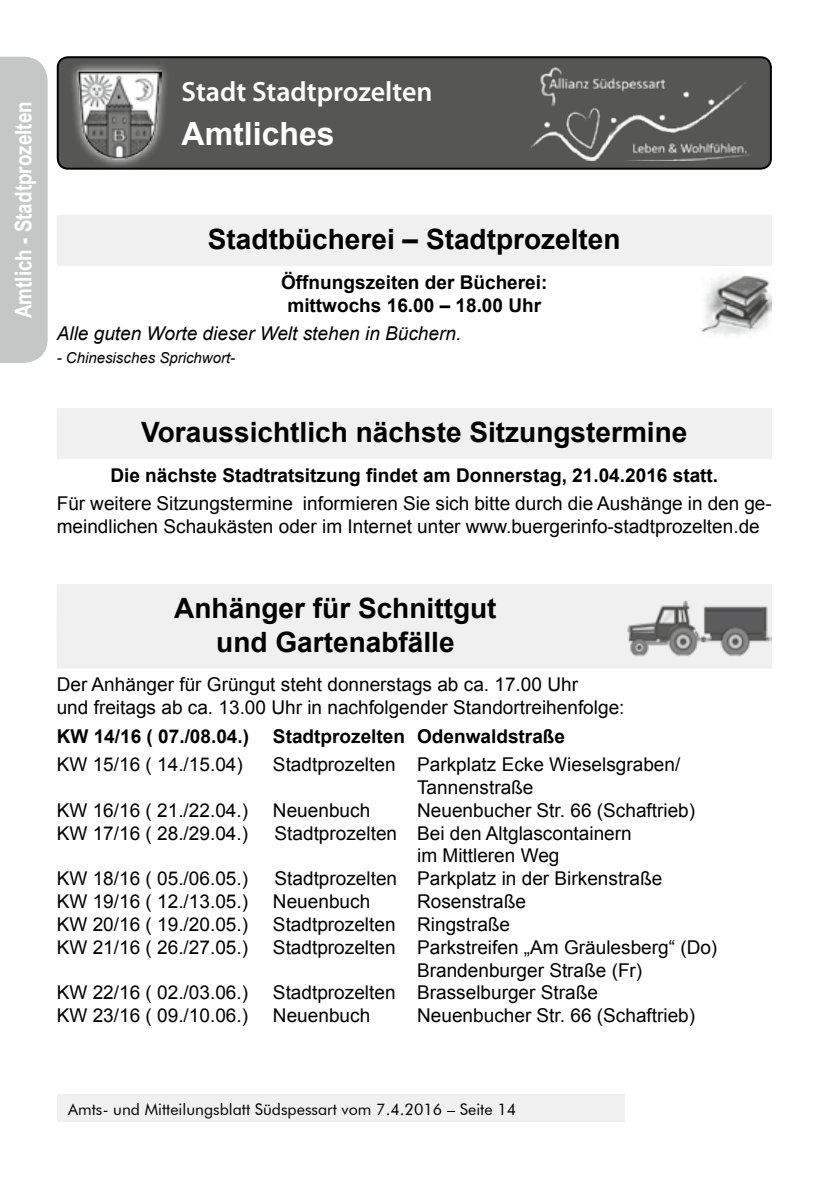
<style>
.page{position:relative;width:840px;height:1191px;background:#fff}
.page>*{position:absolute;margin:0;border:0;box-sizing:border-box;transform-origin:0 0}
.t1{font:700 32px "Arial";color:#fff}
.t2{font:700 28px/33.6px "Arial";color:#000;text-align:center}
.t3{font:600 28px "Myriad Pro";color:#fff}
.t4{font:700 23px "Arial Narrow";color:#fff}
.t5{font:19px/22.8px "Arial";color:#000}
.t6{font:700 19px/22.8px "Arial";color:#000;text-align:center}
.t7{font:italic 19px "Arial";color:#000}
.t8{font:16px "Futura BT";color:#000}
.t9{font:italic 15px "Arial";color:#000}
</style>
<div class="page">
<div style="left:57px;top:1095px;width:567px;height:27px;background:#f0f0f0"></div>
<div style="left:57px;top:220px;width:714px;height:46px;background:#f0f0f0"></div>
<div style="left:57px;top:215px;width:714px;height:46px;background:#f0f0f0"></div>
<div style="left:57px;top:413px;width:714px;height:46px;background:#f0f0f0"></div>
<div style="left:57px;top:408px;width:714px;height:46px;background:#f0f0f0"></div>
<div style="left:57px;top:584px;width:714px;height:46px;background:#f0f0f0"></div>
<div style="left:57px;top:622px;width:714px;height:46px;background:#f0f0f0"></div>
<div style="left:58px;top:57px;width:712px;height:112px;background:#565655;border-radius:10px"></div>
<div style="left:57px;top:56px;width:714px;height:114px;border:2px solid #000;border-radius:10px"></div>
<svg style="left:68px;top:64px;width:102px;height:105px"></svg>
<img style="left:78px;top:70px;width:83px;height:90px">
<img style="left:531px;top:67px;width:220px;height:94px">
<img style="left:701px;top:275px;width:70px;height:61px">
<img style="left:627px;top:600px;width:144px;height:57px">
<div style="left:0;top:57px;width:48px;height:306px;background:#c5c6c6"></div>
<p class="t4" style="left:6px;top:318px;width:218px;rotate:-90deg">Amtlich - Stadtprozelten</p>
<h2 class="t3" style="left:181px;top:73px;width:252px">Stadt Stadtprozelten</h2>
<h1 class="t1" style="left:181px;top:112px;width:154px">Amtliches</h1>
<h2 class="t2" style="left:208px;top:223px;width:414px">Stadtbücherei – Stadtprozelten</h2>
<p class="t6" style="left:281px;top:271px;width:268px">Öffnungszeiten der Bücherei: mittwochs 16.00 – 18.00 Uhr</p>
<p class="t7" style="left:57px;top:321px;width:406px">Alle guten Worte dieser Welt stehen in Büchern.</p>
<p class="t9" style="left:57px;top:348px;width:180px">- Chinesisches Sprichwort-</p>
<h2 class="t2" style="left:141px;top:416px;width:547px">Voraussichtlich nächste Sitzungstermine</h2>
<p class="t6" style="left:110px;top:464px;width:609px">Die nächste Stadtratsitzung findet am Donnerstag, 21.04.2016 statt.</p>
<p class="t5" style="left:57px;top:492px;width:716px">Für weitere Sitzungstermine informieren Sie sich bitte durch die Aushänge in den ge&shy;meindlichen Schaukästen oder im Internet unter www.buergerinfo-stadtprozelten.de</p>
<h2 class="t2" style="left:174px;top:592px;width:323px">Anhänger für Schnittgut und Gartenabfälle</h2>
<p class="t5" style="left:57px;top:673px;width:569px">Der Anhänger für Grüngut steht donnerstags ab ca. 17.00 Uhr<br>und freitags ab ca. 13.00 Uhr in nachfolgender Standortreihenfolge:</p>
<p class="t6" style="left:57px;top:725px;width:194px">KW 14/16 ( 07./08.04.)</p>
<p class="t6" style="left:273px;top:725px;width:293px">Stadtprozelten Odenwaldstraße</p>
<p class="t5" style="left:57px;top:753px;width:187px">KW 15/16 ( 14./15.04)</p>
<p class="t5" style="left:273px;top:753px;width:408px;text-align:center">Stadtprozelten Parkplatz Ecke Wieselsgraben/<br>Tannenstraße</p>
<p class="t5" style="left:57px;top:799px;width:193px">KW 16/16 ( 21./22.04.)</p>
<p class="t5" style="left:273px;top:799px;width:99px">Neuenbuch</p>
<p class="t5" style="left:417px;top:799px;width:279px">Neuenbucher Str. 66 (Schaftrieb)</p>
<p class="t5" style="left:57px;top:821px;width:193px">KW 17/16 ( 28./29.04.)</p>
<p class="t5" style="left:417px;top:821px;width:216px;text-indent:-142px">Stadtprozelten Bei den Altglascontainern im Mittleren Weg</p>
<p class="t5" style="left:57px;top:867px;width:193px">KW 18/16 ( 05./06.05.)</p>
<p class="t5" style="left:274px;top:867px;width:389px">Stadtprozelten Parkplatz in der Birkenstraße</p>
<p class="t5" style="left:57px;top:890px;width:193px">KW 19/16 ( 12./13.05.)</p>
<p class="t5" style="left:273px;top:890px;width:99px">Neuenbuch</p>
<p class="t5" style="left:417px;top:890px;width:110px">Rosenstraße</p>
<p class="t5" style="left:57px;top:913px;width:193px">KW 20/16 ( 19./20.05.)</p>
<p class="t5" style="left:273px;top:913px;width:238px">Stadtprozelten Ringstraße</p>
<p class="t5" style="left:57px;top:935px;width:193px">KW 21/16 ( 26./27.05.)</p>
<p class="t5" style="left:417px;top:935px;width:301px;text-indent:-144px">Stadtprozelten Parkstreifen „Am Gräulesberg“ (Do)<br>Brandenburger Straße (Fr)</p>
<p class="t5" style="left:57px;top:981px;width:193px">KW 22/16 ( 02./03.06.)</p>
<p class="t5" style="left:273px;top:981px;width:326px">Stadtprozelten Brasselburger Straße</p>
<p class="t5" style="left:57px;top:1004px;width:193px">KW 23/16 ( 09./10.06.)</p>
<p class="t5" style="left:273px;top:1004px;width:99px">Neuenbuch</p>
<p class="t5" style="left:417px;top:1004px;width:279px">Neuenbucher Str. 66 (Schaftrieb)</p>
<p class="t8" style="left:68px;top:1099px;width:449px">Amts- und Mitteilungsblatt Südspessart vom 7.4.2016 – Seite 14</p>
</div>
